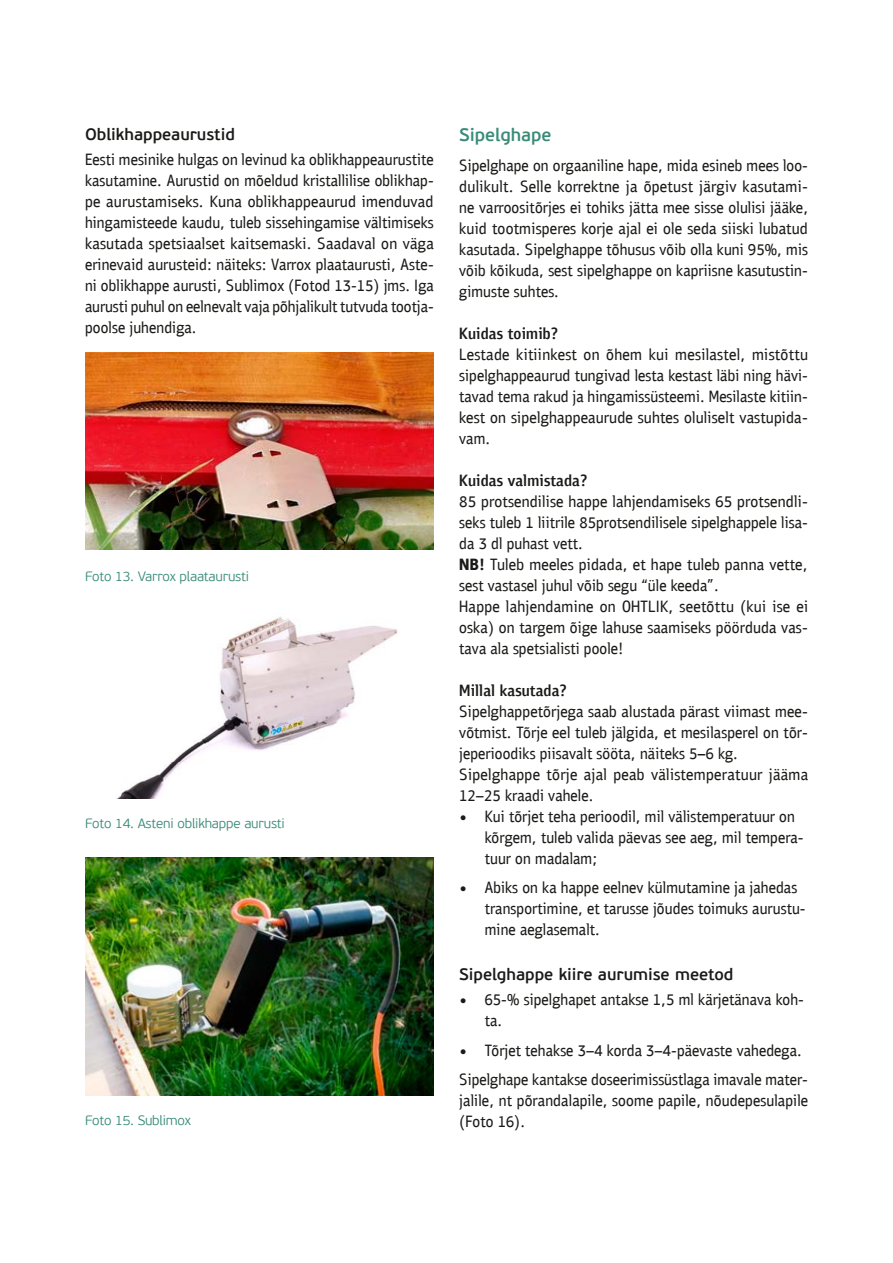
<style>
.page{position:relative;width:893px;height:1263px;background:#fff}
.page>*{position:absolute;margin:0;border:0;box-sizing:border-box;transform-origin:0 0}
.t1{font:600 18px "PF Beau Sans Pro";letter-spacing:-.005em;color:#398b78}
.t2{font:16.5px "PF Bulletin Sans Pro";color:#1a1a18}
.t3{font:600 16.5px "PF Beau Sans Pro";letter-spacing:-.005em;color:#1a1a18}
.t4{font:500 16.5px "PF Bulletin Sans Pro";color:#1a1a18}
.t5{font:300 13.5px "PF Beau Sans Pro";letter-spacing:-.015em;color:#398b78}
.s1{color:#000}
</style>
<div class="page">
<img style="left:85px;top:857px;width:349px;height:238px">
<img style="left:85px;top:352px;width:349px;height:198px">
<img style="left:118px;top:616px;width:280px;height:182px">
<p class="t3" style="left:85px;top:124px;width:151px">Oblikhappeaurustid</p>
<p class="t2" style="left:186px;top:150px;width:95px">◆● ▲ □■ ● ❖■◆</p>
<p class="t2" style="left:385px;top:150px;width:43px">◆ ◆▲▼▼</p>
<p class="t2" style="left:100px;top:171px;width:21px">▲◆▼</p>
<p class="t2" style="left:142px;top:171px;width:99px">■ ◆ ◆▲▼ □■</p>
<p class="t2" style="left:320px;top:171px;width:76px">▲▼ ●●●▲ □ ●</p>
<p class="t2" style="left:114px;top:192px;width:35px">◆ ◆▲▼</p>
<p class="t2" style="left:172px;top:192px;width:97px">▲ ▲ ◆■ □●</p>
<p class="t2" style="left:386px;top:192px;width:33px">■ ◆❖</p>
<p class="t2" style="left:97px;top:213px;width:52px">■ ▲▼</p>
<p class="t2" style="left:197px;top:213px;width:120px">◆ ◆ ▼◆● ▲▲▲ ■</p>
<p class="t2" style="left:346px;top:213px;width:89px">▲ ❖●▼ ▲ ▲</p>
<p class="t2" style="left:100px;top:234px;width:21px">▲◆▼</p>
<p class="t2" style="left:149px;top:234px;width:77px">▲ ▼▲ ●▲▼</p>
<p class="t2" style="left:357px;top:234px;width:54px">❖ ● □■ ❖</p>
<p class="t2" style="left:155px;top:255px;width:34px">◆ ◆▲▼</p>
<p class="t2" style="left:217px;top:255px;width:47px">■▼▲</p>
<p class="t2" style="left:296px;top:255px;width:92px">□ ● ▼◆◆▲▼</p>
<p class="t2" style="left:85px;top:276px;width:36px">■ □ ●</p>
<p class="t2" style="left:181px;top:276px;width:34px">◆ ◆▲▼</p>
<p class="t2" style="left:234px;top:276px;width:44px">◆● □</p>
<p class="t2" style="left:301px;top:276px;width:51px">□▼□ ✓</p>
<p class="t2" style="left:92px;top:297px;width:161px">◆ ◆▲▼ ◆ ◆● □■ ●■ ❖ ●▼ ❖</p>
<p class="t2" style="left:307px;top:297px;width:112px">● ◆●▼ ▼◆▼❖◆ ▼□□▼</p>
<p class="t2" style="left:93px;top:318px;width:73px">□□●▲ ◆ ■</p>
<p class="t5" style="left:85px;top:568px;width:166px">Foto 13. Varrox plaataurusti</p>
<p class="t5" style="left:85px;top:816px;width:201px">Foto 14. Asteni oblikhappe aurusti</p>
<p class="t5" style="left:85px;top:1113px;width:107px">Foto 15. Sublimox</p>
<p class="t1" style="left:459px;top:124px;width:94px">Sipelghape</p>
<p class="t2" style="left:487px;top:155px;width:5px">●</p>
<p class="t2" style="left:533px;top:155px;width:29px">□■ □</p>
<p class="t2" style="left:589px;top:155px;width:29px">■●■</p>
<p class="t2" style="left:773px;top:155px;width:31px">▲ ●□□</p>
<p class="t2" style="left:467px;top:176px;width:43px">◆● ◆●▼</p>
<p class="t2" style="left:565px;top:176px;width:49px">□ ▼■</p>
<p class="t2" style="left:668px;top:176px;width:27px">▼◆▲▼</p>
<p class="t2" style="left:729px;top:176px;width:50px">❖ ▲◆▼</p>
<p class="t2" style="left:459px;top:197px;width:77px">■ ❖ □□▲▼</p>
<p class="t2" style="left:559px;top:197px;width:93px">▲ ▼□ ▲ ▼▼</p>
<p class="t2" style="left:694px;top:197px;width:68px">▲ ▲▲ □●◆● ▲</p>
<p class="t2" style="left:467px;top:218px;width:76px">◆ ▼□□▼ ▲</p>
<p class="t2" style="left:638px;top:218px;width:57px">● □● ▲</p>
<p class="t2" style="left:722px;top:218px;width:79px">▲ ▲ ●◆ ▼◆</p>
<p class="t2" style="left:474px;top:239px;width:21px">▲◆▼</p>
<p class="t2" style="left:552px;top:239px;width:5px">●</p>
<p class="t2" style="left:607px;top:239px;width:61px">▼ ◆▲◆▲ ❖</p>
<p class="t2" style="left:690px;top:239px;width:51px">□●● ◆■</p>
<p class="t2" style="left:516px;top:261px;width:91px">◆ ▲▲▼ ▲ ●</p>
<p class="t2" style="left:752px;top:261px;width:52px">▲◆▼◆▲▼ ■</p>
<p class="t2" style="left:483px;top:282px;width:72px">◆▲▼ ▲◆ ▼ ▲</p>
<p class="t4" style="left:468px;top:324px;width:55px">◆ ▲ ▼□</p>
<p class="t2" style="left:528px;top:344px;width:73px">▼ ■ ▲▼ □■</p>
<p class="t2" style="left:656px;top:344px;width:85px">◆ ▲●▲▼●</p>
<p class="t2" style="left:769px;top:344px;width:41px">▲▼ ▼▼◆</p>
<p class="t2" style="left:542px;top:365px;width:117px">◆ ◆ ▼◆■ ❖ ● ▲▼</p>
<p class="t2" style="left:683px;top:365px;width:39px">▲▼ ▲▼ ●</p>
<p class="t2" style="left:459px;top:387px;width:45px">▼ ❖ ▼</p>
<p class="t2" style="left:639px;top:387px;width:32px">▲▲✓▲▼</p>
<p class="t2" style="left:727px;top:387px;width:33px">▲● ▲▼</p>
<p class="t2" style="left:474px;top:407px;width:68px">▲▼ □■ ▲ ●</p>
<p class="t2" style="left:638px;top:407px;width:137px">▲◆ ▼ ▲ □●◆● ▲ ●▼ ❖ ▲▼◆</p>
<p class="t4" style="left:468px;top:470px;width:89px">◆ ▲ ❖● ▲▼</p>
<p class="t2" style="left:494px;top:491px;width:63px">□▼▲ ■ ●▲</p>
<p class="t2" style="left:750px;top:491px;width:48px">□▼▲ ■ ●</p>
<p class="t2" style="left:459px;top:512px;width:49px">▲ ▲ ▼◆●</p>
<p class="t2" style="left:538px;top:512px;width:31px">●▼●</p>
<p class="t2" style="left:609px;top:512px;width:112px">□▼▲■ ●▲● ▲ ●</p>
<p class="t2" style="left:766px;top:512px;width:30px">● ● ▲</p>
<p class="t2" style="left:479px;top:534px;width:101px">✓ ● ◆ ▲▼ ❖ ▼▼</p>
<p class="t2" style="left:687px;top:554px;width:19px">▼◆●</p>
<p class="t2" style="left:740px;top:554px;width:56px">■■ ❖ ▼▼</p>
<p class="t2" style="left:459px;top:575px;width:126px">▲▲▼ ❖▲▼▲● ◆◆● ❖</p>
<p class="t2" style="left:608px;top:575px;width:53px">▲ ◆ ✓●</p>
<p class="t2" style="left:537px;top:596px;width:104px">■ ■ □■ ★</p>
<p class="t2" style="left:680px;top:596px;width:104px">▲ ▼ ▼▼◆ ◆ ▲</p>
<p class="t2" style="left:499px;top:617px;width:27px">□■ ▼</p>
<p class="t2" style="left:602px;top:617px;width:52px">● ◆▲ ▲</p>
<p class="t2" style="left:753px;top:617px;width:50px">◆ ❖ ▲</p>
<p class="t2" style="left:459px;top:638px;width:153px">▼ ❖ ● ▲ ▼▲ ●▲▼ □□●</p>
<p class="t4" style="left:475px;top:680px;width:62px">●● ● ▲◆▼</p>
<p class="t2" style="left:487px;top:701px;width:5px">●</p>
<p class="t2" style="left:588px;top:701px;width:65px">▲ ●◆▲▼</p>
<p class="t2" style="left:708px;top:701px;width:25px">▲▼ ❖</p>
<p class="t2" style="left:459px;top:722px;width:49px">❖▼ ▲▼</p>
<p class="t2" style="left:567px;top:722px;width:26px">● ▼◆●</p>
<p class="t2" style="left:623px;top:722px;width:5px">●</p>
<p class="t2" style="left:671px;top:722px;width:58px">▼ ▲●▲</p>
<p class="t2" style="left:755px;top:722px;width:35px">● □■ ▼</p>
<p class="t2" style="left:495px;top:743px;width:212px">□□ ▲ ▲❖●▼ ▲ ▼ ■▼ ▲ <span class="s1">−</span></p>
<p class="t2" style="left:488px;top:764px;width:5px">●</p>
<p class="t2" style="left:603px;top:764px;width:5px">●</p>
<p class="t2" style="left:651px;top:764px;width:36px">❖ ●▲▼</p>
<p class="t2" style="left:735px;top:764px;width:23px">▼◆◆</p>
<p class="t2" style="left:459px;top:807px;width:56px">• ◆ ▼</p>
<p class="t2" style="left:605px;top:807px;width:33px">□□ ●</p>
<p class="t2" style="left:661px;top:807px;width:42px">● ❖ ●▲▼</p>
<p class="t2" style="left:749px;top:807px;width:48px">▼◆◆ □■</p>
<p class="t2" style="left:541px;top:828px;width:55px">▼◆● ❖ ●</p>
<p class="t2" style="left:641px;top:828px;width:32px">❖ ▲ ▲</p>
<p class="t2" style="left:485px;top:849px;width:48px">▼◆◆ □■</p>
<p class="t2" style="left:570px;top:849px;width:5px">●</p>
<p class="t2" style="left:459px;top:878px;width:10px">•</p>
<p class="t2" style="left:512px;top:878px;width:27px">▲ □■</p>
<p class="t2" style="left:618px;top:878px;width:75px">●■ ❖ ✓● ◆▼</p>
<p class="t2" style="left:715px;top:878px;width:9px">■</p>
<p class="t2" style="left:485px;top:899px;width:87px">▼ ■▲□▼ ■</p>
<p class="t2" style="left:594px;top:899px;width:49px">▼ ▼ ◆▲▲</p>
<p class="t2" style="left:665px;top:899px;width:136px">◆ ▲ ▼□ ◆ ▲ ◆ ◆▲▼◆</p>
<p class="t2" style="left:501px;top:920px;width:60px">■ ● ▲</p>
<p class="t3" style="left:459px;top:965px;width:276px">Sipelghappe kiire aurumise meetod</p>
<p class="t2" style="left:459px;top:990px;width:10px">•</p>
<p class="t2" style="left:591px;top:990px;width:52px">▼ ■▼ ▲</p>
<p class="t2" style="left:690px;top:990px;width:101px">● ▼■❖ □</p>
<p class="t2" style="left:459px;top:1041px;width:10px">•</p>
<p class="t2" style="left:560px;top:1041px;width:63px">▲ ✓−✔ □</p>
<p class="t2" style="left:646px;top:1041px;width:26px">✓−✔</p>
<p class="t2" style="left:700px;top:1041px;width:46px">❖ ▲▼ ❖</p>
<p class="t2" style="left:487px;top:1070px;width:5px">●</p>
<p class="t2" style="left:547px;top:1070px;width:67px">■▼ ▲ □▲</p>
<p class="t2" style="left:652px;top:1070px;width:36px">▲▲✓▲▼●</p>
<p class="t2" style="left:471px;top:1091px;width:43px">●● ■▼</p>
<p class="t2" style="left:545px;top:1091px;width:90px">■ ● ● ▲□□</p>
<p class="t2" style="left:685px;top:1091px;width:46px">● ■ ◆</p>
<p class="t2" style="left:760px;top:1091px;width:42px">▲◆● ●</p>
<p class="t2" style="left:473px;top:1112px;width:22px">□▼□</p>
</div>
